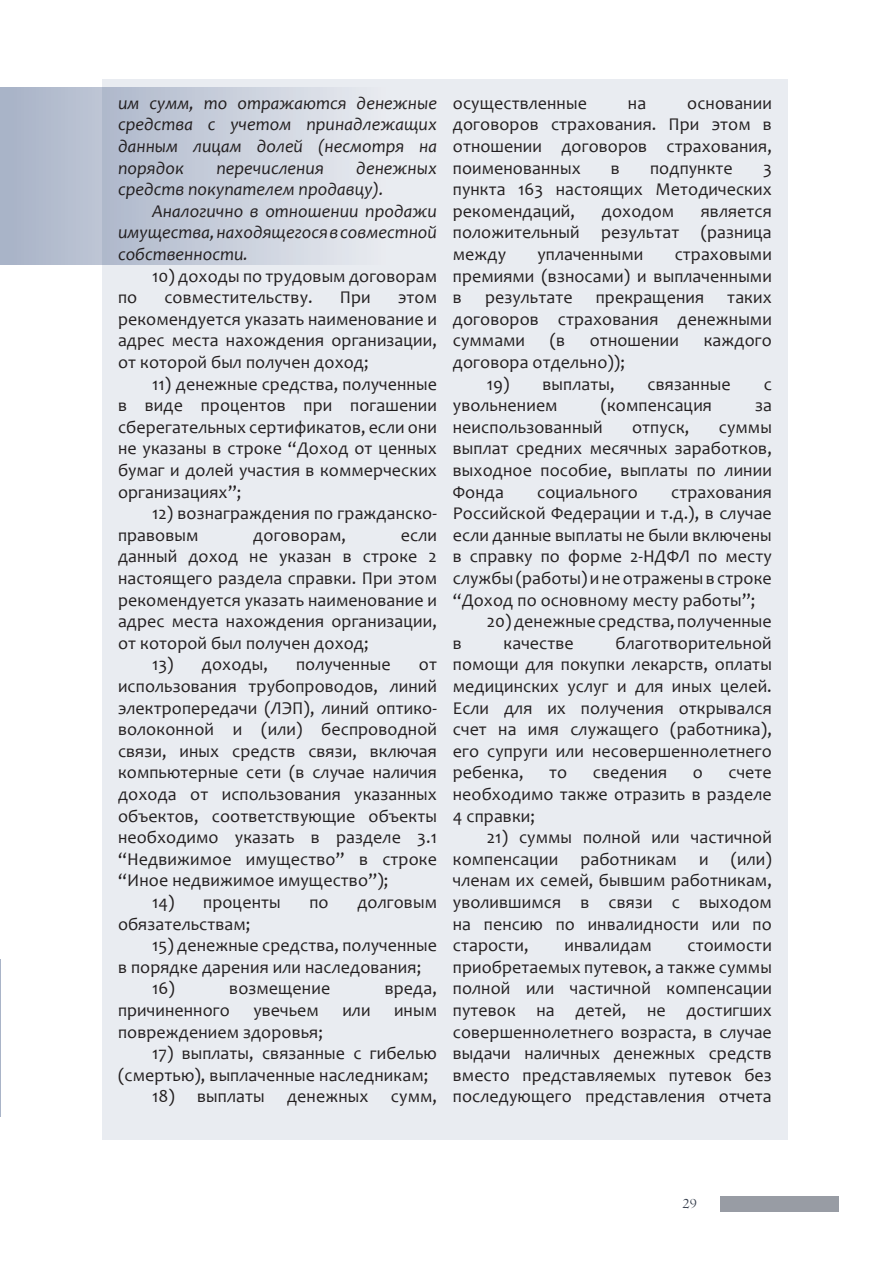
<style>
.page{position:relative;width:893px;height:1263px;background:#fff}
.page>*{position:absolute;margin:0;border:0;box-sizing:border-box;transform-origin:0 0}
.t1{font:18px/21.6px "Candara";letter-spacing:.005em;color:#231f20;text-align:justify}
.t2{font:italic 18px/21.6px "Candara";letter-spacing:.005em;color:#231f20;text-align:justify}
.t3{font:15px "Centaur";color:#313a49}
</style>
<div class="page">
<div style="left:721px;top:1196px;width:118px;height:16px;background:#989ca4"></div>
<hr style="left:0;top:959px;width:1px;height:157px;background:#284275">
<div style="left:0;top:87px;width:440px;height:178px;background:#b3bcce"></div>
<div style="left:102px;top:80px;width:686px;height:1060px;background:#e9ecf1"></div>
<p class="t2" style="left:118px;top:92px;width:320px">им сумм, то отражаются денежные средства с учетом принадлежащих данным лицам долей (несмотря на порядок</p>
<p class="t2" style="left:118px;top:157px;width:320px;text-indent:238px">денежных средств покупателем продавцу).</p>
<p class="t2" style="left:118px;top:200px;width:320px;text-indent:34px">Аналогично в отношении продажи имущества, находящегося в совместной собственности.</p>
<p class="t1" style="left:152px;top:265px;width:286px">10) доходы по трудовым договорам</p>
<p class="t1" style="left:118px;top:286px;width:21px">по</p>
<p class="t1" style="left:164px;top:286px;width:150px">совместительству.</p>
<p class="t1" style="left:340px;top:286px;width:32px">При</p>
<p class="t2" style="left:216px;top:157px;width:109px">перечисления</p>
<p class="t1" style="left:118px;top:286px;width:320px;text-indent:280px">этом рекомендуется указать наименование и адрес места нахождения организации, от которой был получен доход;</p>
<p class="t1" style="left:118px;top:373px;width:320px;text-indent:34px">11) денежные средства, полученные в виде процентов при погашении сберегательных сертификатов, если они не указаны в строке “Доход от ценных бумаг и долей участия в коммерческих организациях”;</p>
<p class="t1" style="left:118px;top:502px;width:320px;text-indent:34px">12) вознаграждения по гражданско&shy;правовым</p>
<p class="t1" style="left:118px;top:524px;width:320px;text-indent:283px">если данный доход не указан в строке 2 настоящего раздела справки. При этом рекомендуется указать наименование и адрес места нахождения организации, от которой был получен доход;</p>
<p class="t1" style="left:152px;top:654px;width:117px">13) доходы,</p>
<p class="t1" style="left:296px;top:654px;width:96px">полученные</p>
<p class="t1" style="left:253px;top:524px;width:94px">договорам,</p>
<p class="t1" style="left:118px;top:654px;width:320px;text-indent:301px">от использования трубопроводов, линий электропередачи (ЛЭП), линий оптико&shy;волоконной и (или) беспроводной связи, иных средств связи, включая компьютерные сети (в случае наличия дохода от использования указанных объектов, соответствующие объекты необходимо указать в разделе 3.1 “Недвижимое имущество” в строке “Иное недвижимое имущество”);</p>
<p class="t1" style="left:152px;top:891px;width:130px">14) проценты</p>
<p class="t1" style="left:309px;top:891px;width:21px">по</p>
<p class="t1" style="left:357px;top:891px;width:81px">долговым</p>
<p class="t1" style="left:118px;top:913px;width:134px">обязательствам;</p>
<p class="t1" style="left:118px;top:934px;width:320px;text-indent:34px">15) денежные средства, полученные в порядке дарения или наследования;</p>
<p class="t1" style="left:152px;top:978px;width:24px">16)</p>
<p class="t1" style="left:229px;top:978px;width:102px">возмещение</p>
<p class="t1" style="left:385px;top:978px;width:54px">вреда,</p>
<p class="t1" style="left:118px;top:999px;width:113px">причиненного</p>
<p class="t1" style="left:253px;top:999px;width:67px">увечьем</p>
<p class="t1" style="left:342px;top:999px;width:30px">или</p>
<p class="t1" style="left:394px;top:999px;width:44px">иным</p>
<p class="t1" style="left:118px;top:1021px;width:206px">повреждением здоровья;</p>
<p class="t1" style="left:118px;top:1042px;width:320px;text-indent:34px">17) выплаты, связанные с гибелью (смертью), выплаченные наследникам;</p>
<p class="t1" style="left:152px;top:1086px;width:286px">18) выплаты денежных сумм,</p>
<p class="t1" style="left:453px;top:92px;width:320px;text-indent:234px">основании договоров страхования. При этом в отношении договоров страхования, поименованных</p>
<p class="t1" style="left:453px;top:92px;width:136px">осуществленные</p>
<p class="t1" style="left:628px;top:92px;width:20px">на</p>
<p class="t1" style="left:453px;top:157px;width:320px;text-indent:310px">3 пункта 163 настоящих Методических рекомендаций,</p>
<p class="t1" style="left:611px;top:157px;width:10px">в</p>
<p class="t1" style="left:650px;top:157px;width:84px">подпункте</p>
<p class="t1" style="left:453px;top:200px;width:320px;text-indent:248px">является положительный результат (разница между</p>
<p class="t1" style="left:602px;top:200px;width:74px">доходом</p>
<p class="t1" style="left:453px;top:243px;width:320px;text-indent:222px">страховыми премиями (взносами) и выплаченными в</p>
<p class="t1" style="left:537px;top:243px;width:107px">уплаченными</p>
<p class="t1" style="left:485px;top:286px;width:89px">результате</p>
<p class="t1" style="left:596px;top:286px;width:110px">прекращения</p>
<p class="t1" style="left:453px;top:286px;width:320px;text-indent:274px">таких договоров страхования денежными суммами</p>
<p class="t1" style="left:550px;top:330px;width:17px">(в</p>
<p class="t1" style="left:590px;top:330px;width:91px">отношении</p>
<p class="t1" style="left:704px;top:330px;width:70px">каждого</p>
<p class="t1" style="left:453px;top:351px;width:174px">договора отдельно));</p>
<p class="t1" style="left:487px;top:373px;width:129px">19) выплаты,</p>
<p class="t1" style="left:648px;top:373px;width:85px">связанные</p>
<p class="t1" style="left:764px;top:373px;width:10px">с</p>
<p class="t1" style="left:453px;top:394px;width:106px">увольнением</p>
<p class="t1" style="left:601px;top:394px;width:113px">(компенсация</p>
<p class="t1" style="left:755px;top:394px;width:18px">за</p>
<p class="t1" style="left:453px;top:416px;width:151px">неиспользованный</p>
<p class="t1" style="left:632px;top:416px;width:59px">отпуск,</p>
<p class="t1" style="left:453px;top:416px;width:320px;text-indent:266px">суммы выплат средних месячных заработков, выходное пособие, выплаты по линии Фонда</p>
<p class="t1" style="left:453px;top:481px;width:320px;text-indent:218px">страхования Российской Федерации и т.д.), в случае если данные выплаты не были включены в справку по форме 2-НДФЛ по месту службы (работы) и не отражены в строке “Доход по основному месту работы”;</p>
<p class="t1" style="left:487px;top:610px;width:286px">20) денежные средства, полученные</p>
<p class="t1" style="left:453px;top:632px;width:10px">в</p>
<p class="t1" style="left:504px;top:632px;width:72px">качестве</p>
<p class="t1" style="left:537px;top:481px;width:102px">социального</p>
<p class="t1" style="left:453px;top:632px;width:320px;text-indent:163px">благотворительной помощи для покупки лекарств, оплаты медицинских услуг и для иных целей.<br>Если для их получения открывался счет на имя служащего (работника), его супруги или несовершеннолетнего ребенка,</p>
<p class="t1" style="left:453px;top:762px;width:320px;text-indent:276px">счете необходимо также отразить в разделе 4 справки;</p>
<p class="t1" style="left:453px;top:826px;width:320px;text-indent:34px">21) суммы полной или частичной компенсации работникам и (или) членам их семей, бывшим работникам, уволившимся в связи с выходом на пенсию по инвалидности или по старости,</p>
<p class="t1" style="left:549px;top:762px;width:20px">то</p>
<p class="t1" style="left:593px;top:762px;width:76px">сведения</p>
<p class="t1" style="left:693px;top:762px;width:12px">о</p>
<p class="t1" style="left:453px;top:934px;width:320px;text-indent:235px">стоимости приобретаемых путевок, а также суммы полной или частичной компенсации путевок на детей, не достигших совершеннолетнего возраста, в случае выдачи наличных денежных средств вместо представляемых путевок без последующего представления отчета</p>
<p class="t1" style="left:564px;top:934px;width:89px">инвалидам</p>
<p class="t3" style="left:682px;top:1194px;width:16px">29</p>
</div>
